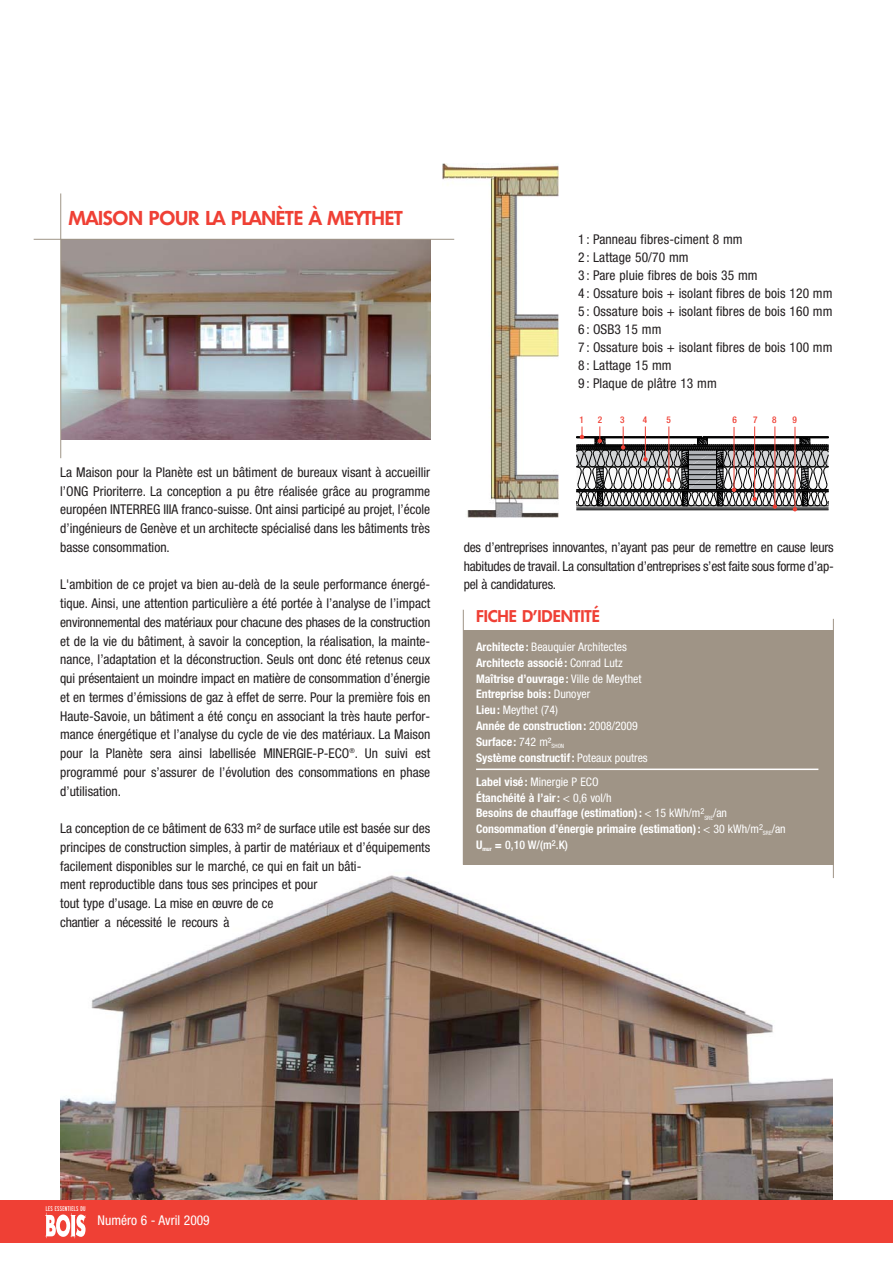
<style>
.page{position:relative;width:893px;height:1263px;background:#fff}
.page>*{position:absolute;margin:0;border:0;box-sizing:border-box;transform-origin:0 0}
.t1{font:600 19.5px "Limerick";letter-spacing:-.005em;color:#ef4035}
.t2{font:600 16.5px "Limerick";color:#ef4035}
.t3{font:condensed 13.5px/18.8px "Helvetica Neue";color:#231f20;text-align:justify}
.t4{font:condensed 13.5px "Helvetica Neue";color:#fff}
.t5{font:700 condensed 11.85px/15.8px "Helvetica Neue";color:#fff}
.t6{font:500 condensed 11.85px "Helvetica Neue";color:#fff}
.t7{font:500 condensed 9.3px "Helvetica Neue";color:#ef4035}
.t8{font:6px "Roadway";letter-spacing:.05em;color:#fff;scale:.95 1}
.t9{font:condensed 5.85px "Helvetica Neue";color:#fff}
.s1{font-weight:400}
.s2{font-weight:700}
</style>
<div class="page">
<img style="left:60px;top:813px;width:772px;height:387px">
<img style="left:443px;top:164px;width:115px;height:353px">
<div style="left:0;top:1200px;width:893px;height:42px;background:#ef4035"></div>
<svg style="left:45px;top:1213px;width:41px;height:25px"></svg>
<img style="left:61px;top:240px;width:369px;height:199px">
<svg style="left:576px;top:426px;width:253px;height:85px"></svg>
<hr style="left:794px;top:427px;width:1px;height:82px;background:#ef4035">
<hr style="left:60px;top:193px;width:1px;height:265px;background:#9f9486">
<hr style="left:34px;top:239px;width:420px;height:1px;background:#9f9486">
<div style="left:463px;top:630px;width:370px;height:235px;background:#9f9486"></div>
<hr style="left:476px;top:769px;width:342px;height:1px;background:#fff">
<hr style="left:463px;top:610px;width:1px;height:255px;background:#9f9486">
<hr style="left:833px;top:619px;width:1px;height:259px;background:#9f9486">
<h1 class="t1" style="left:69px;top:209px;width:335px">MAISON POUR LA PLANÈTE À MEYTHET</h1>
<p class="t3" style="left:60px;top:464px;width:371px">La Maison pour la Planète est un bâtiment de bureaux visant à accueillir l’ONG Prioriterre. La conception a pu être réalisée grâce au programme européen INTERREG IIIA franco-suisse. Ont ainsi participé au projet, l’école d’ingénieurs de Genève et un architecte spécialisé dans les bâtiments très basse consommation.</p>
<p class="t3" style="left:60px;top:576px;width:371px">L'ambition de ce projet va bien au-delà de la seule performance énergé&shy;tique. Ainsi, une attention particulière a été portée à l’analyse de l’impact environnemental des matériaux pour chacune des phases de la construction et de la vie du bâtiment, à savoir la conception, la réalisation, la mainte&shy;nance, l’adaptation et la déconstruction. Seuls ont donc été retenus ceux qui présentaient un moindre impact en matière de consommation d’énergie et en termes d’émissions de gaz à effet de serre. Pour la première fois en Haute-Savoie, un bâtiment a été conçu en associant la très haute perfor&shy;mance énergétique et l’analyse du cycle de vie des matériaux. La Maison pour la Planète sera ainsi labellisée MINERGIE-P-ECO<sup>®</sup>. Un suivi est programmé pour s’assurer de l’évolution des consommations en phase d’utilisation.</p>
<p class="t3" style="left:60px;top:820px;width:371px;text-align:left">La conception de ce bâtiment de 633 m² de surface utile est basée sur des principes de construction simples, à partir de matériaux et d’équipements facilement disponibles sur le marché, ce qui en fait un bâti-<br>ment reproductible dans tous ses principes et pour<br>tout type d’usage. La mise en œuvre de ce<br>chantier a nécessité le recours à</p>
<p class="t3" style="left:578px;top:231px;width:256px;line-height:18px;text-align:left">1 : Panneau fibres-ciment 8 mm<br>2 : Lattage 50/70 mm<br>3 : Pare pluie fibres de bois 35 mm<br>4 : Ossature bois + isolant fibres de bois 120 mm<br>5 : Ossature bois + isolant fibres de bois 160 mm<br>6 : OSB3 15 mm<br>7 : Ossature bois + isolant fibres de bois 100 mm<br>8 : Lattage 15 mm<br>9 : Plaque de plâtre 13 mm</p>
<p class="t7" style="left:579px;top:414px;width:6px">1</p>
<p class="t7" style="left:598px;top:414px;width:6px">2</p>
<p class="t7" style="left:620px;top:414px;width:6px">3</p>
<p class="t7" style="left:642px;top:414px;width:6px">4</p>
<p class="t7" style="left:666px;top:414px;width:6px">5</p>
<p class="t7" style="left:732px;top:414px;width:6px">6</p>
<p class="t7" style="left:753px;top:414px;width:6px">7</p>
<p class="t7" style="left:772px;top:414px;width:6px">8</p>
<p class="t7" style="left:792px;top:414px;width:6px">9</p>
<p class="t3" style="left:464px;top:539px;width:371px">des d’entreprises innovantes, n’ayant pas peur de remettre en cause leurs habitudes de travail. La consultation d’entreprises s’est faite sous forme d’ap&shy;pel à candidatures.</p>
<p class="t2" style="left:476px;top:609px;width:125px">FICHE D’IDENTITÉ</p>
<p class="t5" style="left:476px;top:640px;width:173px">Architecte : <span class="s1">Beauquier Architectes<br></span>Architecte associé: <span class="s1">Conrad Lutz<br></span>Maîtrise d’ouvrage: <span class="s1">Ville de Meythet<br></span>Entreprise bois : <span class="s1">Dunoyer<br></span>Lieu : <span class="s1">Meythet (74)<br></span>Année de construction : <span class="s1">2008/2009<br></span>Surface: <span class="s1">742 m²</span><sub>SHON<br></sub>Système constructif: <span class="s1">Poteaux poutres</span></p>
<p class="t5" style="left:476px;top:775px;width:230px">Label visé: <span class="s1">Minergie P ECO<br></span>Étanchéité à l’air : <span class="s1">&lt; 0,6 vol/h<br></span>Besoins de chauffage (estimation): <span class="s1">&lt; 15 kWh/m</span><sup>2</sup></p>
<p class="t9" style="left:704px;top:816px;width:24px">SRE<sup>/an</sup></p>
<p class="t5" style="left:476px;top:822px;width:288px">Consommation d’énergie primaire (estimation): <span class="s1">&lt; 30 kWh/m</span><sup>2</sup></p>
<p class="t9" style="left:763px;top:831px;width:24px">SRE<sup>/an</sup></p>
<p class="t6" style="left:476px;top:840px;width:93px"><span class="s2">U</span><sub>mur</sub> <span class="s2">=</span> 0,10 W/(m<sup>2</sup>.K)</p>
<p class="t8" style="left:46px;top:1206px;width:43px">LES ESSENTIELS DU</p>
<p class="t4" style="left:98px;top:1215px;width:114px">Numéro 6 - Avril 2009</p>
</div>
